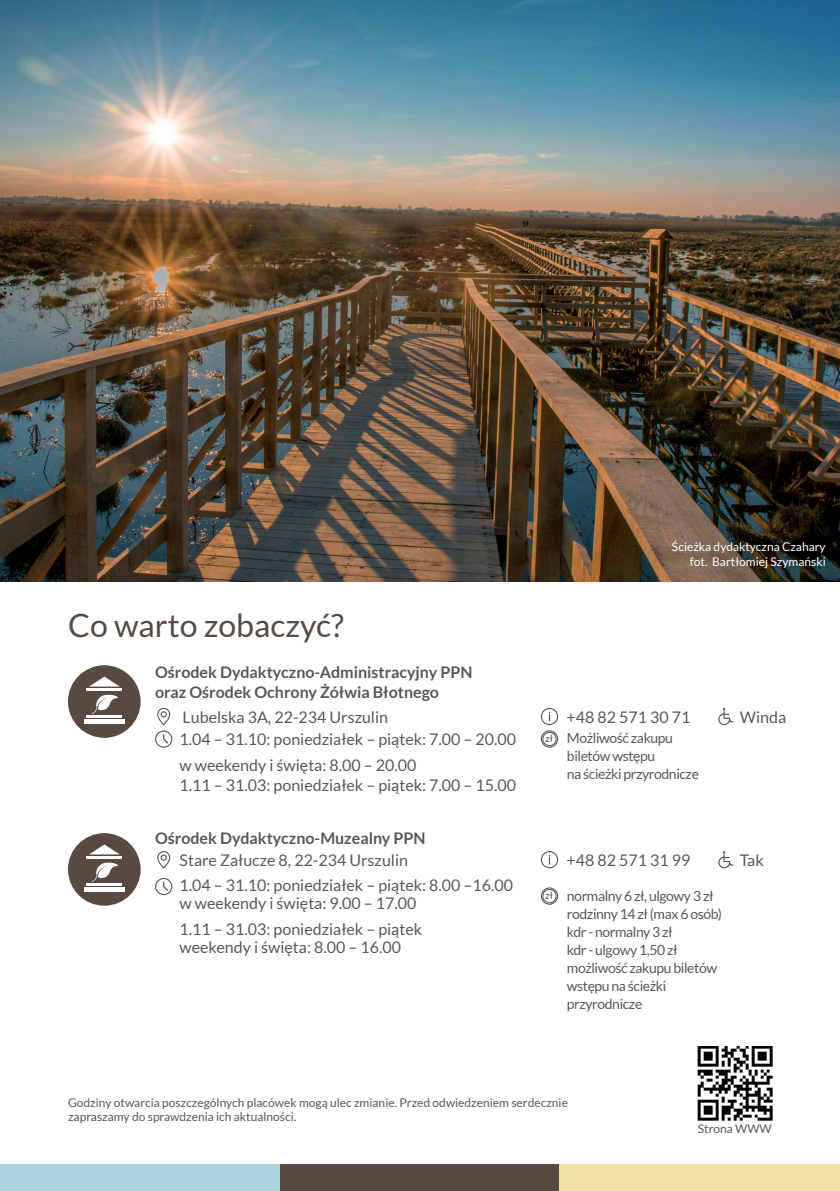
<style>
.page{position:relative;width:840px;height:1191px;background:#fff}
.page>*{position:absolute;margin:0;border:0;box-sizing:border-box;transform-origin:0 0}
.t1{font:32px "Lato";color:#594a41}
.t2{font:16px/18px "Lato";color:#57585a}
.t3{font:700 16px/20px "Lato";color:#57585a}
.t4{font:14px/18px "Lato";letter-spacing:-.03em;color:#57585a}
.t5{font:12px/14.4px "Lato";color:#57585a}
.t6{font:12px/14.4px "Lato";color:#fff;text-align:right}
.t7{font:10px "Lato";color:#57585a}
</style>
<div class="page">
<img style="left:0;top:0;width:839px;height:581px">
<svg style="left:155px;top:708px;width:17px;height:39px"></svg>
<svg style="left:718px;top:708px;width:15px;height:17px"></svg>
<svg style="left:540px;top:708px;width:18px;height:39px"></svg>
<div style="left:542px;top:732px;width:14px;height:14px;border:1px solid #57585a;border-radius:50%"></div>
<svg style="left:157px;top:851px;width:13px;height:17px"></svg>
<svg style="left:155px;top:878px;width:17px;height:17px"></svg>
<svg style="left:718px;top:851px;width:15px;height:17px"></svg>
<svg style="left:540px;top:851px;width:18px;height:17px"></svg>
<svg style="left:540px;top:887px;width:18px;height:17px"></svg>
<div style="left:542px;top:889px;width:14px;height:14px;border:1px solid #57585a;border-radius:50%"></div>
<img style="left:697px;top:1047px;width:75px;height:74px">
<div style="left:68px;top:665px;width:72px;height:73px;background:#594a41;border-radius:50%"></div>
<div style="left:68px;top:833px;width:72px;height:72px;background:#594a41;border-radius:50%"></div>
<hr style="left:84px;top:719px;width:41px;height:4px;background:#fff">
<hr style="left:87px;top:715px;width:35px;height:3px;background:#fff">
<hr style="left:87px;top:688px;width:35px;height:3px;background:#fff">
<svg style="left:90px;top:676px;width:29px;height:10px"></svg>
<svg style="left:91px;top:694px;width:27px;height:20px"></svg>
<hr style="left:84px;top:887px;width:41px;height:4px;background:#fff">
<hr style="left:87px;top:883px;width:35px;height:2px;background:#fff">
<hr style="left:87px;top:856px;width:35px;height:3px;background:#fff">
<svg style="left:90px;top:844px;width:29px;height:10px"></svg>
<svg style="left:91px;top:862px;width:27px;height:20px"></svg>
<div style="left:0;top:1164px;width:280px;height:27px;background:#aed5df"></div>
<div style="left:280px;top:1164px;width:279px;height:27px;background:#594a41"></div>
<div style="left:559px;top:1164px;width:280px;height:27px;background:#f0e2a7"></div>
<h1 class="t1" style="left:68px;top:607px;width:277px">Co warto zobaczyć?</h1>
<p class="t6" style="left:671px;top:539px;width:155px">Ścieżka dydaktyczna Czahary fot. Bartłomiej Szymański</p>
<p class="t3" style="left:155px;top:662px;width:319px">Ośrodek Dydaktyczno-Administracyjny PPN oraz Ośrodek Ochrony Żółwia Błotnego</p>
<p class="t2" style="left:179px;top:726px;width:338px;line-height:26px">1.04 – 31.10: poniedziałek – piątek: 7.00 – 20.00 w weekendy i święta: 8.00 – 20.00</p>
<p class="t2" style="left:179px;top:776px;width:338px">1.11 – 31.03: poniedziałek – piątek: 7.00 – 15.00</p>
<p class="t2" style="left:182px;top:708px;width:207px">Lubelska 3A, 22-234 Urszulin</p>
<p class="t2" style="left:566px;top:708px;width:125px">+48 82 571 30 71</p>
<p class="t2" style="left:739px;top:708px;width:48px">Winda</p>
<p class="t4" style="left:566px;top:729px;width:133px">Możliwość zakupu biletów wstępu<br>na ścieżki przyrodnicze</p>
<p class="t7" style="left:545px;top:733px;width:9px">zł</p>
<p class="t3" style="left:155px;top:828px;width:272px">Ośrodek Dydaktyczno-Muzealny PPN</p>
<p class="t2" style="left:179px;top:876px;width:335px">1.04 – 31.10: poniedziałek – piątek: 8.00 –16.00 w weekendy i święta: 9.00 – 17.00</p>
<p class="t2" style="left:179px;top:920px;width:244px">1.11 – 31.03: poniedziałek – piątek weekendy i święta: 8.00 – 16.00</p>
<p class="t2" style="left:179px;top:851px;width:230px">Stare Załucze 8, 22-234 Urszulin</p>
<p class="t2" style="left:566px;top:851px;width:125px">+48 82 571 31 99</p>
<p class="t2" style="left:739px;top:851px;width:25px">Tak</p>
<p class="t4" style="left:566px;top:886px;width:157px">normalny 6 zł, ulgowy 3 zł rodzinny 14 zł (max 6 osób) kdr - normalny 3 zł<br>kdr - ulgowy 1,50 zł możliwość zakupu biletów wstępu na ścieżki przyrodnicze</p>
<p class="t7" style="left:545px;top:890px;width:9px">zł</p>
<p class="t5" style="left:68px;top:1094px;width:501px">Godziny otwarcia poszczególnych placówek mogą ulec zmianie. Przed odwiedzeniem serdecznie zapraszamy do sprawdzenia ich aktualności.</p>
<p class="t5" style="left:697px;top:1121px;width:75px">Strona WWW</p>
</div>
